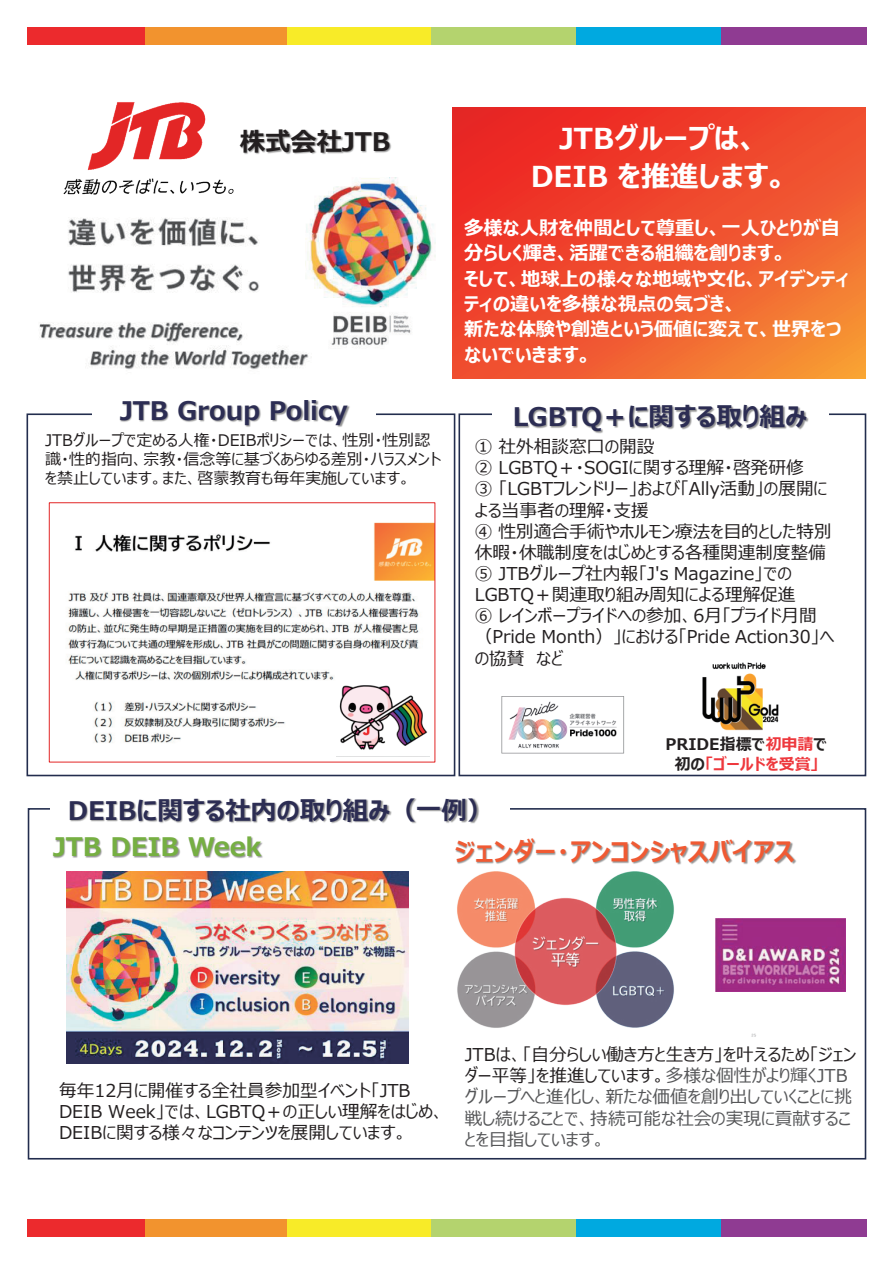
<style>
.page{position:relative;width:894px;height:1264px;background:#fff}
.page>*{position:absolute;margin:0;border:0;box-sizing:border-box;transform-origin:0 0}
.t1{font:700 28.8px/38.1px "Meiryo UI";color:#fff;text-align:center}
.t2{font:700 25.65px "Meiryo UI";color:#2c2d53}
.t3{font:700 25.5px "Meiryo UI";color:#2c2d53}
.t4{font:700 25.5px "Meiryo UI";color:#f05a33}
.t5{font:700 25.5px "Meiryo UI";color:#76af42}
.t6{font:700 25.5px "Meiryo UI";color:#231f20}
.t7{font:700 19.2px/25.3px "Meiryo UI";color:#fff}
.t8{font:17.7px/21.1px "Meiryo UI";color:#231f20}
.t9{font:17.7px/21.1px "Meiryo UI";color:#565759}
.t10{font:16.05px "Meiryo UI";color:#231f20}
.t11{font:15.9px "Meiryo UI";color:#231f20}
.t12{font:700 15.9px/19.2px "Meiryo UI";color:#ee383d;text-align:center}
.s1{color:#231f20}
</style>
<div class="page">
<div style="left:28px;top:27px;width:117px;height:17px;background:#ec2a2d"></div>
<div style="left:145px;top:27px;width:142px;height:17px;background:#f2932e"></div>
<div style="left:287px;top:27px;width:144px;height:17px;background:#f8eb28"></div>
<div style="left:431px;top:27px;width:146px;height:17px;background:#b4d36e"></div>
<div style="left:577px;top:27px;width:143px;height:17px;background:#00a9e0"></div>
<div style="left:720px;top:27px;width:146px;height:17px;background:#8f3b92"></div>
<div style="left:28px;top:1219px;width:117px;height:17px;background:#ec2a2d"></div>
<div style="left:145px;top:1219px;width:142px;height:17px;background:#f2932e"></div>
<div style="left:287px;top:1219px;width:144px;height:17px;background:#f8eb28"></div>
<div style="left:431px;top:1219px;width:146px;height:17px;background:#b4d36e"></div>
<div style="left:577px;top:1219px;width:143px;height:17px;background:#00a9e0"></div>
<div style="left:720px;top:1219px;width:146px;height:17px;background:#8f3b92"></div>
<img style="left:245px;top:129px;width:81px;height:26px">
<img style="left:326px;top:130px;width:65px;height:24px">
<img style="left:702px;top:662px;width:77px;height:69px">
<img style="left:63px;top:102px;width:182px;height:93px">
<img style="left:67px;top:871px;width:341px;height:192px">
<img style="left:53px;top:843px;width:119px;height:36px">
<img style="left:172px;top:843px;width:107px;height:36px">
<svg style="left:452px;top:108px;width:413px;height:270px;background:#ef4f2d"></svg>
<img style="left:39px;top:218px;width:270px;height:152px">
<div style="left:26px;top:413px;width:429px;height:363px;border:2px solid #232d4e"></div>
<div style="left:92px;top:388px;width:284px;height:43px;background:#fff"></div>
<img style="left:120px;top:400px;width:230px;height:27px">
<div style="left:458px;top:413px;width:408px;height:363px;border:2px solid #232d4e"></div>
<div style="left:491px;top:394px;width:337px;height:43px;background:#fff"></div>
<img style="left:515px;top:407px;width:71px;height:22px">
<img style="left:586px;top:405px;width:223px;height:29px">
<img style="left:501px;top:696px;width:123px;height:57px">
<img style="left:55px;top:801px;width:65px;height:42px">
<img style="left:120px;top:798px;width:391px;height:45px">
<img style="left:67px;top:522px;width:366px;height:235px">
<div style="left:49px;top:502px;width:386px;height:260px;border:1px solid #e32626"></div>
<img style="left:305px;top:177px;width:131px;height:174px">
<img style="left:437px;top:827px;width:359px;height:38px">
<img style="left:457px;top:871px;width:301px;height:166px">
<img style="left:336px;top:674px;width:93px;height:82px">
<img style="left:715px;top:918px;width:130px;height:73px">
<h3 class="t6" style="left:240px;top:124px;width:152px">株式会社JTB</h3>
<h1 class="t1" style="left:530px;top:121px;width:258px">JTBグループは、<br>DEIB を推進します。</h1>
<p class="t7" style="left:464px;top:216px;width:386px">多様な人財を仲間として尊重し、一人ひとりが自分らしく輝き、活躍できる組織を創ります。<br>そして、地球上の様々な地域や文化、アイデンティティの違いを多様な視点の気づき、<br>新たな体験や創造という価値に変えて、世界をつないでいきます。</p>
<h3 class="t3" style="left:120px;top:392px;width:229px">JTB Group Policy</h3>
<h2 class="t2" style="left:513px;top:398px;width:295px">LGBTQ＋に関する取り組み</h2>
<p class="t11" style="left:45px;top:429px;width:387px">JTBグループで定める人権・DEIBポリシーでは、性別・性別認</p>
<p class="t10" style="left:45px;top:448px;width:397px">識・性的指向、宗教・信念等に基づくあらゆる差別・ハラスメント</p>
<p class="t11" style="left:45px;top:467px;width:367px">を禁止しています。また、啓蒙教育も毎年実施しています。</p>
<p class="t8" style="left:475px;top:437px;width:361px">① 社外相談窓口の開設<br>② LGBTQ＋・SOGIに関する理解・啓発研修<br>③ 「LGBTフレンドリー」および「Ally活動」の展開による当事者の理解・支援<br>④ 性別適合手術やホルモン療法を目的とした特別休暇・休職制度をはじめとする各種関連制度整備<br>⑤ JTBグループ社内報「J's Magazine」での<br>LGBTQ＋関連取り組み周知による理解促進<br>⑥ レインボープライドへの参加、6月「プライド月間（Pride Month）」における「Pride Action30」への協賛 など</p>
<p class="t12" style="left:665px;top:735px;width:163px"><span class="s1">PRIDE指標で</span>初申請<span class="s1">で初の</span>「ゴールドを受賞」</p>
<h3 class="t3" style="left:68px;top:792px;width:426px">DEIBに関する社内の取り組み（一例）</h3>
<h3 class="t4" style="left:454px;top:834px;width:342px">ジェンダー・アンコンシャスバイアス</h3>
<h3 class="t5" style="left:53px;top:829px;width:210px">JTB DEIB Week</h3>
<p class="t8" style="left:59px;top:1080px;width:387px">毎年12月に開催する全社員参加型イベント「JTB<br>DEIB Week」では、LGBTQ＋の正しい理解をはじめ、<br>DEIBに関する様々なコンテンツを展開しています。</p>
<p class="t9" style="left:464px;top:1044px;width:393px"><span class="s1">JTBは、「自分らしい働き方と生き方」を叶えるため「ジェンダー平等」を推進しています。</span>多様な個性がより輝くJTBグループへと進化し、新たな価値を創り出していくことに挑戦し続けることで、持続可能な社会の実現に貢献することを目指しています。</p>
</div>
